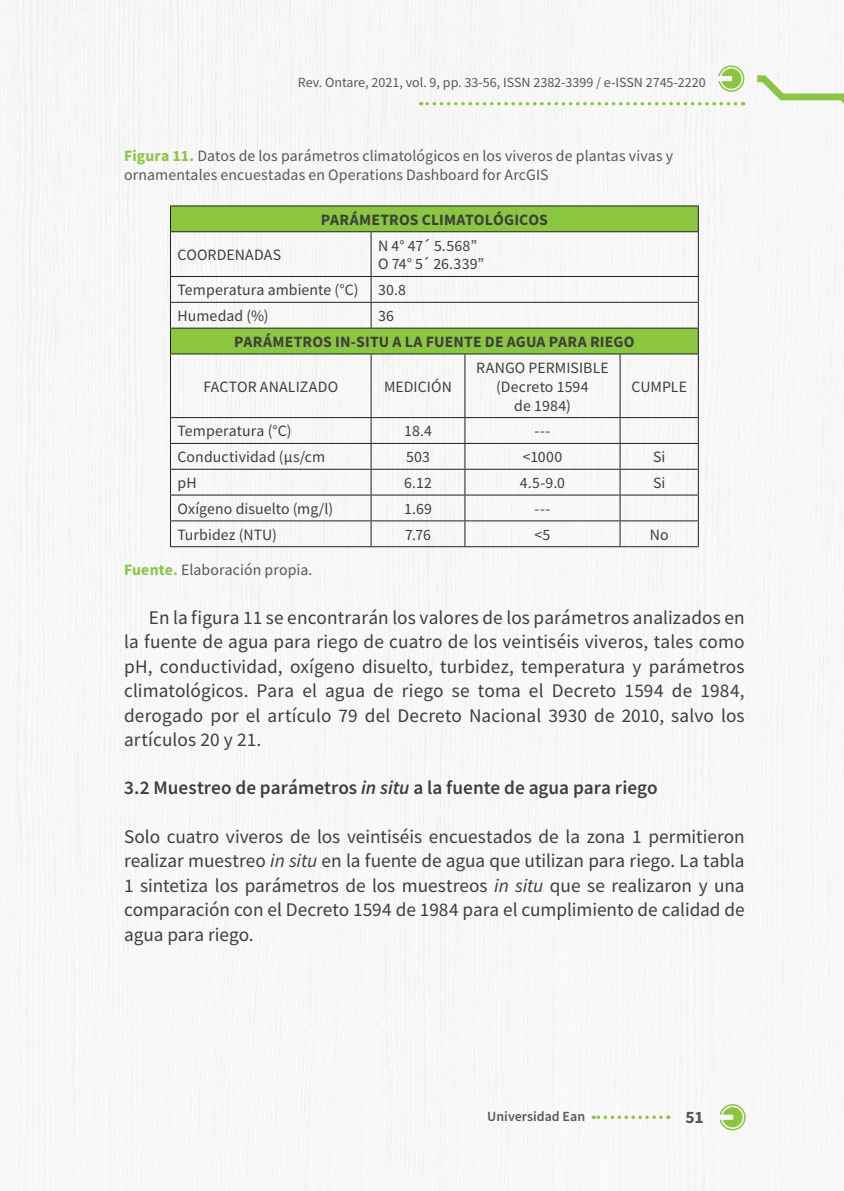
<style>
.page{position:relative;width:844px;height:1191px;background:#fff}
.page>*{position:absolute;margin:0;border:0;box-sizing:border-box;transform-origin:0 0}
.TEXTOS{font:19.25px/24.5px "Source Sans Pro";color:#3e3e3f;text-align:justify}
.subtitulos{font:600 19.25px "Source Sans Pro";color:#3e3e3f}
.t1{font:700 17.5px "Source Sans Pro";color:#57585a}
.textos_tablas{font:15.75px "Source Sans Pro";letter-spacing:.01em;color:#3e3e3f}
.Nombre_tablas{font:15.75px/18.9px "Source Sans Pro";letter-spacing:.005em;color:#57585a}
.textos_tablas-2{font:700 15.75px "Source Sans Pro";letter-spacing:.01em;color:#3e3e3f}
.t2{font:14px "Source Sans Pro";color:#57585a}
.t3{font:600 14px "Source Sans Pro";color:#57585a}
.s1{font-weight:700;color:#8bc640}
.s2{font-style:italic}
</style>
<div class="page">
<img style="left:0;top:0;width:843px;height:1191px">
<svg style="left:719px;top:1104px;width:26px;height:26px"></svg>
<svg style="left:593px;top:1115px;width:68px;height:4px"></svg>
<svg style="left:718px;top:65px;width:26px;height:27px"></svg>
<svg style="left:420px;top:102px;width:315px;height:3px"></svg>
<svg style="left:756px;top:75px;width:87px;height:41px"></svg>
<svg style="left:171px;top:206px;width:526px;height:147px;fill:#f5f6f6"></svg>
<hr style="left:170px;top:205px;width:201px;height:1px;background:#231f20">
<svg style="left:170px;top:206px;width:1px;height:25px"></svg>
<hr style="left:371px;top:205px;width:94px;height:1px;background:#231f20">
<hr style="left:465px;top:205px;width:155px;height:1px;background:#231f20">
<hr style="left:620px;top:205px;width:78px;height:1px;background:#231f20">
<svg style="left:697px;top:206px;width:1px;height:25px"></svg>
<hr style="left:170px;top:231px;width:201px;height:1px;background:#231f20">
<hr style="left:170px;top:232px;width:1px;height:44px;background:#231f20">
<hr style="left:371px;top:231px;width:94px;height:1px;background:#231f20">
<hr style="left:370px;top:232px;width:1px;height:44px;background:#231f20">
<hr style="left:465px;top:231px;width:155px;height:1px;background:#231f20">
<hr style="left:620px;top:231px;width:78px;height:1px;background:#231f20">
<hr style="left:697px;top:232px;width:1px;height:44px;background:#231f20">
<hr style="left:170px;top:276px;width:201px;height:1px;background:#231f20">
<hr style="left:371px;top:276px;width:94px;height:1px;background:#231f20">
<hr style="left:465px;top:276px;width:155px;height:1px;background:#231f20">
<hr style="left:620px;top:276px;width:78px;height:1px;background:#231f20">
<hr style="left:170px;top:302px;width:201px;height:1px;background:#231f20">
<hr style="left:371px;top:302px;width:94px;height:1px;background:#231f20">
<svg style="left:370px;top:277px;width:1px;height:51px"></svg>
<hr style="left:465px;top:302px;width:155px;height:1px;background:#231f20">
<hr style="left:620px;top:302px;width:78px;height:1px;background:#231f20">
<hr style="left:170px;top:328px;width:201px;height:1px;background:#231f20">
<svg style="left:170px;top:277px;width:1px;height:76px"></svg>
<hr style="left:371px;top:328px;width:94px;height:1px;background:#231f20">
<hr style="left:465px;top:328px;width:155px;height:1px;background:#231f20">
<hr style="left:620px;top:328px;width:78px;height:1px;background:#231f20">
<svg style="left:697px;top:277px;width:1px;height:76px"></svg>
<hr style="left:170px;top:353px;width:201px;height:1px;background:#231f20">
<hr style="left:170px;top:354px;width:1px;height:63px;background:#231f20">
<hr style="left:371px;top:353px;width:94px;height:1px;background:#231f20">
<hr style="left:370px;top:354px;width:1px;height:63px;background:#231f20">
<hr style="left:465px;top:353px;width:155px;height:1px;background:#231f20">
<hr style="left:464px;top:354px;width:1px;height:63px;background:#231f20">
<hr style="left:620px;top:353px;width:78px;height:1px;background:#231f20">
<hr style="left:619px;top:354px;width:1px;height:63px;background:#231f20">
<hr style="left:697px;top:354px;width:1px;height:63px;background:#231f20">
<hr style="left:170px;top:417px;width:201px;height:1px;background:#231f20">
<hr style="left:371px;top:417px;width:94px;height:1px;background:#231f20">
<hr style="left:465px;top:417px;width:155px;height:1px;background:#231f20">
<hr style="left:620px;top:417px;width:78px;height:1px;background:#231f20">
<hr style="left:170px;top:443px;width:201px;height:1px;background:#231f20">
<hr style="left:371px;top:443px;width:94px;height:1px;background:#231f20">
<hr style="left:465px;top:443px;width:155px;height:1px;background:#231f20">
<hr style="left:620px;top:443px;width:78px;height:1px;background:#231f20">
<hr style="left:170px;top:469px;width:201px;height:1px;background:#231f20">
<hr style="left:371px;top:469px;width:94px;height:1px;background:#231f20">
<hr style="left:465px;top:469px;width:155px;height:1px;background:#231f20">
<hr style="left:620px;top:469px;width:78px;height:1px;background:#231f20">
<hr style="left:170px;top:494px;width:201px;height:1px;background:#231f20">
<hr style="left:371px;top:494px;width:94px;height:1px;background:#231f20">
<hr style="left:465px;top:494px;width:155px;height:1px;background:#231f20">
<hr style="left:620px;top:494px;width:78px;height:1px;background:#231f20">
<hr style="left:170px;top:520px;width:201px;height:1px;background:#231f20">
<svg style="left:170px;top:418px;width:1px;height:128px"></svg>
<hr style="left:371px;top:520px;width:94px;height:1px;background:#231f20">
<svg style="left:370px;top:418px;width:1px;height:128px"></svg>
<hr style="left:465px;top:520px;width:155px;height:1px;background:#231f20">
<svg style="left:464px;top:418px;width:1px;height:128px"></svg>
<hr style="left:620px;top:520px;width:78px;height:1px;background:#231f20">
<svg style="left:619px;top:418px;width:1px;height:128px"></svg>
<svg style="left:697px;top:418px;width:1px;height:128px"></svg>
<hr style="left:170px;top:546px;width:201px;height:1px;background:#231f20">
<hr style="left:371px;top:546px;width:94px;height:1px;background:#231f20">
<hr style="left:465px;top:546px;width:155px;height:1px;background:#231f20">
<hr style="left:620px;top:546px;width:78px;height:1px;background:#231f20">
<p class="t2" style="left:298px;top:74px;width:409px">Rev. Ontare, 2021, vol. 9, pp. 33-56, ISSN 2382-3399 / e-ISSN 2745-2220</p>
<p class="Nombre_tablas" style="left:124px;top:146px;width:550px"><span class="s1">Figura 11.</span> Datos de los parámetros climatológicos en los viveros de plantas vivas y ornamentales encuestadas en Operations Dashboard for ArcGIS</p>
<p class="textos_tablas-2" style="left:321px;top:209px;width:228px">PARÁMETROS CLIMATOLÓGICOS</p>
<p class="textos_tablas" style="left:177px;top:245px;width:105px">COORDENADAS</p>
<p class="textos_tablas" style="left:378px;top:235px;width:101px">N 4° 47´ 5.568”</p>
<p class="textos_tablas" style="left:378px;top:254px;width:108px">O 74° 5´ 26.339”</p>
<p class="textos_tablas" style="left:177px;top:280px;width:182px">Temperatura ambiente (°C)</p>
<p class="textos_tablas" style="left:378px;top:280px;width:29px">30.8</p>
<p class="textos_tablas" style="left:177px;top:306px;width:93px">Humedad (%)</p>
<p class="textos_tablas" style="left:378px;top:306px;width:17px">36</p>
<p class="textos_tablas-2" style="left:234px;top:331px;width:402px">PARÁMETROS IN-SITU A LA FUENTE DE AGUA PARA RIEGO</p>
<p class="textos_tablas" style="left:203px;top:376px;width:136px">FACTOR ANALIZADO</p>
<p class="textos_tablas" style="left:384px;top:376px;width:69px">MEDICIÓN</p>
<p class="textos_tablas" style="left:476px;top:357px;width:134px">RANGO PERMISIBLE</p>
<p class="textos_tablas" style="left:496px;top:376px;width:94px">(Decreto 1594</p>
<p class="textos_tablas" style="left:514px;top:395px;width:58px">de 1984)</p>
<p class="textos_tablas" style="left:631px;top:376px;width:57px">CUMPLE</p>
<p class="textos_tablas" style="left:177px;top:421px;width:116px">Temperatura (°C)</p>
<p class="textos_tablas" style="left:404px;top:421px;width:29px">18.4</p>
<p class="textos_tablas" style="left:534px;top:421px;width:17px">---</p>
<p class="textos_tablas" style="left:177px;top:447px;width:149px">Conductividad (μs/cm</p>
<p class="textos_tablas" style="left:406px;top:447px;width:25px">503</p>
<p class="textos_tablas" style="left:522px;top:447px;width:41px">&lt;1000</p>
<p class="textos_tablas" style="left:652px;top:447px;width:14px">Si</p>
<p class="textos_tablas" style="left:177px;top:473px;width:21px">pH</p>
<p class="textos_tablas" style="left:404px;top:473px;width:29px">6.12</p>
<p class="textos_tablas" style="left:519px;top:473px;width:47px">4.5-9.0</p>
<p class="textos_tablas" style="left:652px;top:473px;width:14px">Si</p>
<p class="textos_tablas" style="left:177px;top:498px;width:157px">Oxígeno disuelto (mg/l)</p>
<p class="textos_tablas" style="left:404px;top:498px;width:29px">1.69</p>
<p class="textos_tablas" style="left:534px;top:498px;width:17px">---</p>
<p class="textos_tablas" style="left:177px;top:524px;width:101px">Turbidez (NTU)</p>
<p class="textos_tablas" style="left:405px;top:524px;width:27px">7.76</p>
<p class="textos_tablas" style="left:534px;top:524px;width:17px">&lt;5</p>
<p class="textos_tablas" style="left:649px;top:524px;width:20px">No</p>
<p class="Nombre_tablas" style="left:124px;top:560px;width:190px"><span class="s1">Fuente.</span> Elaboración propia.</p>
<p class="TEXTOS" style="left:124px;top:605px;width:622px;text-indent:25px">En la figura 11 se encontrarán los valores de los parámetros analizados en la fuente de agua para riego de cuatro de los veintiséis viveros, tales como pH, conductividad, oxígeno disuelto, turbidez, temperatura y parámetros climatológicos. Para el agua de riego se toma el Decreto 1594 de 1984, derogado por el artículo 79 del Decreto Nacional 3930 de 2010, salvo los artículos 20 y 21.</p>
<p class="subtitulos" style="left:124px;top:774px;width:535px">3.2 Muestreo de parámetros <span class="s2">in situ</span> a la fuente de agua para riego</p>
<p class="TEXTOS" style="left:124px;top:824px;width:622px">Solo cuatro viveros de los veintiséis encuestados de la zona 1 permitieron realizar muestreo <span class="s2">in situ</span> en la fuente de agua que utilizan para riego. La tabla 1 sintetiza los parámetros de los muestreos <span class="s2">in situ</span> que se realizaron y una comparación con el Decreto 1594 de 1984 para el cumplimiento de calidad de agua para riego.</p>
<p class="t3" style="left:487px;top:1107px;width:99px">Universidad Ean</p>
<p class="t1" style="left:685px;top:1105px;width:20px">51</p>
</div>
